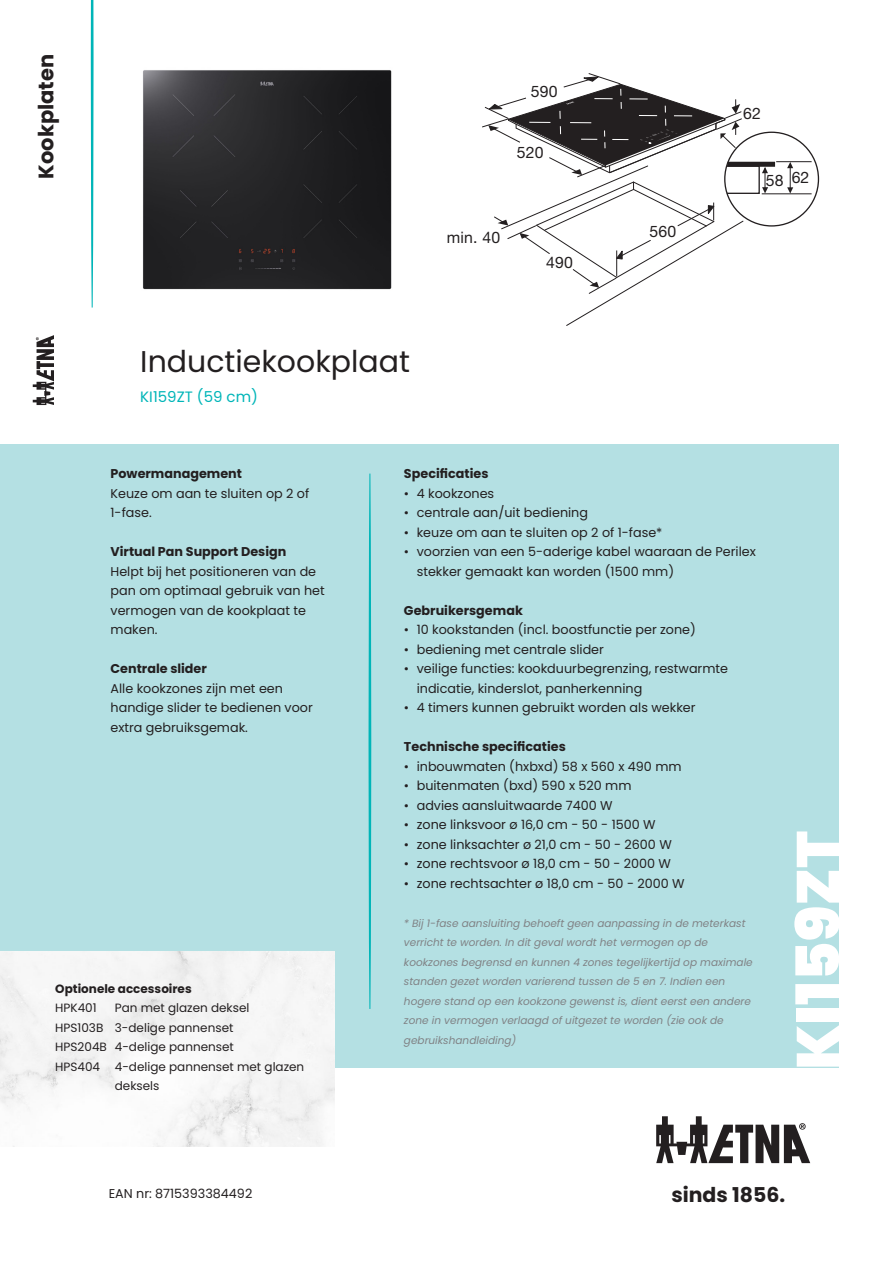
<style>
.page{position:relative;width:893px;height:1263px;background:#fff}
.page>*{position:absolute;margin:0;border:0;box-sizing:border-box;transform-origin:0 0}
.Typenummer_wit{font:900 60px "Poppins";color:#fff}
.Commerciële_naam{font:30px "Poppins";color:#231f20}
.t1{font:700 21px "Poppins";color:#231f20}
.t2{font:700 20.4px "Poppins";color:#231f20}
.t3{font:15.9px "Helvetica Neue LT Std";letter-spacing:.01em;color:#231f20}
.Typenummer___afmeting{font:15px "Poppins";color:#00b5b8}
.USP{font:12.75px/19.5px "Poppins";color:#231f20}
.ETNA_Producttekst_tussenkop{font:700 12.75px "Poppins";color:#231f20}
.producttekst_tussenkop{font:700 12.75px "Poppins";color:#231f20}
.ETNA_Producttekst_bullet{font:12.75px "Poppins";color:#231f20}
.Producttekst_tussenkop{font:700 12.75px "Poppins";color:#231f20}
.Optionele_accessoires{font:12px/19.5px "Poppins";color:#231f20}
.ETNA_producttekst_tussenkop{font:700 12px "Poppins";color:#231f20}
.Producttekst_bullet_disclaimer{font:italic 10.5px/19.5px "Poppins";color:#808285}
</style>
<div class="page">
<div style="left:0;top:444px;width:839px;height:623px;background:#b4e0e3"></div>
<svg style="left:91px;top:0;width:3px;height:308px"></svg>
<svg style="left:33px;top:335px;width:21px;height:70px"></svg>
<svg style="left:369px;top:474px;width:2px;height:535px"></svg>
<svg style="left:656px;top:1116px;width:154px;height:47px"></svg>
<div style="left:0;top:951px;width:334px;height:195px;background:#f5f5f5"></div>
<img style="left:143px;top:70px;width:249px;height:220px">
<hr style="left:762px;top:193px;width:50px;height:1px;background:#231f20">
<hr style="left:776px;top:161px;width:36px;height:1px;background:#231f20">
<svg style="left:787px;top:162px;width:6px;height:32px"></svg>
<svg style="left:482px;top:73px;width:294px;height:253px"></svg>
<h3 class="t1" style="left:34px;top:179px;width:126px;rotate:-90deg">Kookplaten</h3>
<p class="Commerciële_naam" style="left:140px;top:344px;width:271px">Inductiekookplaat</p>
<p class="Typenummer___afmeting" style="left:140px;top:388px;width:119px">KI159ZT (59 cm)</p>
<p class="t3" style="left:531px;top:82px;width:28px">590</p>
<p class="t3" style="left:517px;top:143px;width:28px">520</p>
<p class="t3" style="left:447px;top:228px;width:55px">min. 40</p>
<p class="t3" style="left:546px;top:253px;width:28px">490</p>
<p class="t3" style="left:649px;top:222px;width:28px">560</p>
<p class="t3" style="left:743px;top:103px;width:19px">62</p>
<p class="t3" style="left:766px;top:169px;width:45px">58 62</p>
<p class="ETNA_Producttekst_tussenkop" style="left:111px;top:466px;width:133px">Powermanagement</p>
<p class="USP" style="left:111px;top:484px;width:200px">Keuze om aan te sluiten op 2 of<br>1-fase.</p>
<p class="ETNA_Producttekst_tussenkop" style="left:111px;top:544px;width:177px">Virtual Pan Support Design</p>
<p class="USP" style="left:111px;top:562px;width:216px">Helpt bij het positioneren van de pan om optimaal gebruik van het vermogen van de kookplaat te maken.</p>
<p class="ETNA_Producttekst_tussenkop" style="left:111px;top:661px;width:98px">Centrale slider</p>
<p class="USP" style="left:111px;top:679px;width:204px">Alle kookzones zijn met een handige slider te bedienen voor extra gebruiksgemak.</p>
<p class="ETNA_producttekst_tussenkop" style="left:55px;top:981px;width:138px">Optionele accessoires</p>
<p class="Optionele_accessoires" style="left:55px;top:998px;width:43px">HPK401</p>
<p class="Optionele_accessoires" style="left:115px;top:998px;width:136px">Pan met glazen deksel</p>
<p class="Optionele_accessoires" style="left:55px;top:1018px;width:180px">HPS103B 3-delige pannenset</p>
<p class="Optionele_accessoires" style="left:55px;top:1037px;width:180px">HPS204B 4-delige pannenset</p>
<p class="Optionele_accessoires" style="left:115px;top:1057px;width:191px;text-indent:-60px">HPS404 4-delige pannenset met glazen deksels</p>
<p class="ETNA_Producttekst_bullet" style="left:109px;top:1186px;width:145px">EAN nr: 8715393384492</p>
<p class="Producttekst_tussenkop" style="left:404px;top:466px;width:86px">Specificaties</p>
<p class="USP" style="left:404px;top:484px;width:92px">• 4 kookzones</p>
<p class="USP" style="left:404px;top:503px;width:186px">• centrale aan/uit bediening</p>
<p class="USP" style="left:404px;top:523px;width:260px">• keuze om aan te sluiten op 2 of 1-fase*</p>
<p class="USP" style="left:417px;top:542px;width:341px;text-indent:-13px">• voorzien van een 5-aderige kabel waaraan de Perilex stekker gemaakt kan worden (1500 mm)</p>
<p class="producttekst_tussenkop" style="left:404px;top:603px;width:120px">Gebruikersgemak</p>
<p class="USP" style="left:404px;top:620px;width:293px">• 10 kookstanden (incl. boostfunctie per zone)</p>
<p class="USP" style="left:404px;top:640px;width:201px">• bediening met centrale slider</p>
<p class="USP" style="left:417px;top:659px;width:313px;text-indent:-13px">• veilige functies: kookduurbegrenzing, restwarmte indicatie, kinderslot, panherkenning</p>
<p class="USP" style="left:404px;top:698px;width:293px">• 4 timers kunnen gebruikt worden als wekker</p>
<p class="producttekst_tussenkop" style="left:404px;top:739px;width:163px">Technische specificaties</p>
<p class="USP" style="left:404px;top:757px;width:279px">• inbouwmaten (hxbxd) 58 x 560 x 490 mm</p>
<p class="USP" style="left:404px;top:776px;width:229px">• buitenmaten (bxd) 590 x 520 mm</p>
<p class="USP" style="left:404px;top:796px;width:210px">• advies aansluitwaarde 7400 W</p>
<p class="USP" style="left:404px;top:815px;width:253px">• zone linksvoor ø 16,0 cm - 50 - 1500 W</p>
<p class="USP" style="left:404px;top:835px;width:269px">• zone linksachter ø 21,0 cm - 50 - 2600 W</p>
<p class="USP" style="left:404px;top:854px;width:269px">• zone rechtsvoor ø 18,0 cm - 50 - 2000 W</p>
<p class="USP" style="left:404px;top:874px;width:282px">• zone rechtsachter ø 18,0 cm - 50 - 2000 W</p>
<p class="Producttekst_bullet_disclaimer" style="left:404px;top:913px;width:350px">* Bij 1-fase aansluiting behoeft geen aanpassing in de meterkast verricht te worden. In dit geval wordt het vermogen op de kookzones begrensd en kunnen 4 zones tegelijkertijd op maximale standen gezet worden varierend tussen de 5 en 7. Indien een hogere stand op een kookzone gewenst is, dient eerst een andere zone in vermogen verlaagd of uitgezet te worden (zie ook de gebruikshandleiding)</p>
<p class="Typenummer_wit" style="left:783px;top:1070px;width:240px;rotate:-90deg">KI159ZT</p>
<h3 class="t2" style="left:671px;top:1183px;width:115px">sinds 1856.</h3>
</div>
